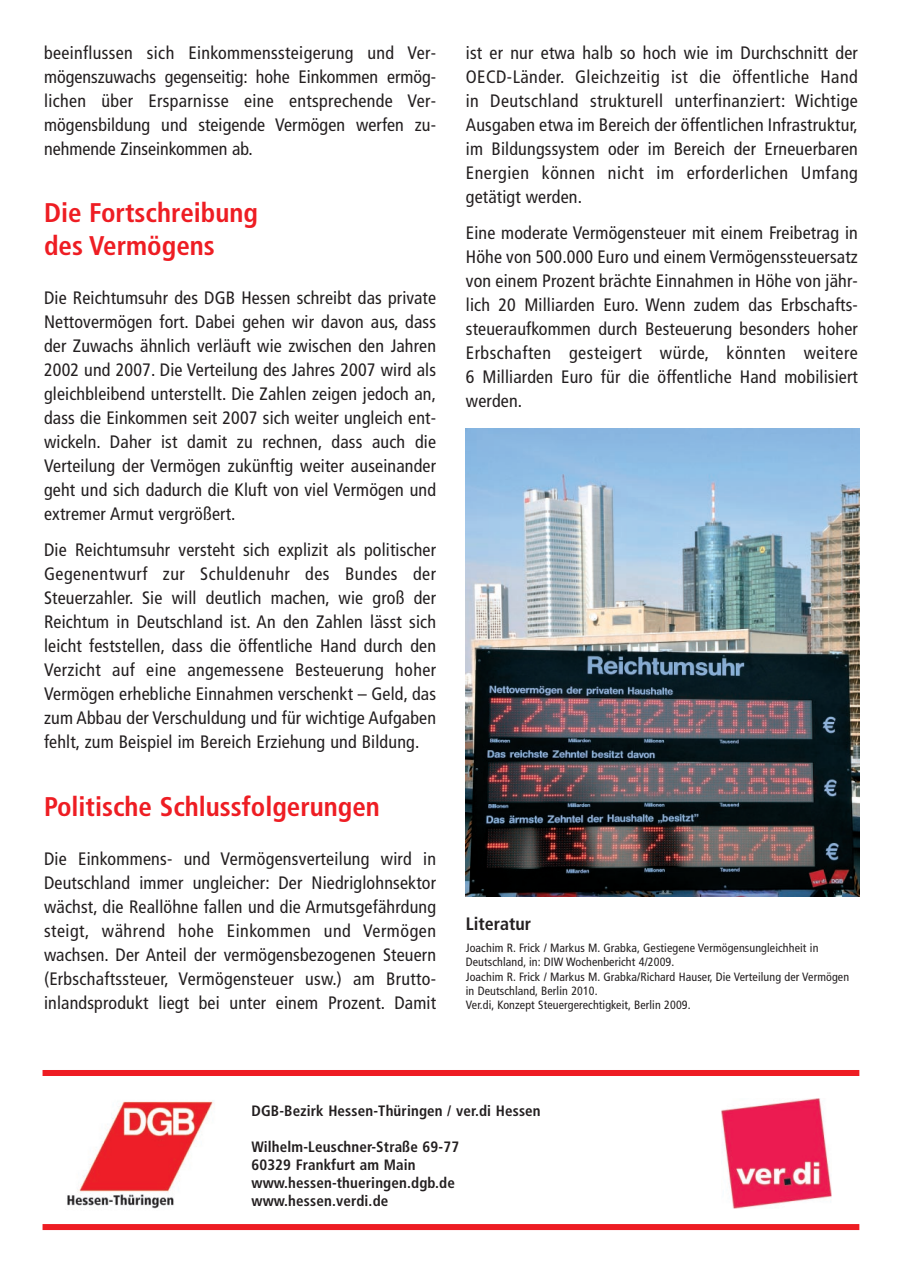
<style>
.page{position:relative;width:902px;height:1272px;background:#fff}
.page>*{position:absolute;margin:0;border:0;box-sizing:border-box;transform-origin:0 0}
.t1{font:700 condensed 27px/32.4px "Frutiger";color:#ee1d23}
.t2{font:condensed 18px/24px "Frutiger";letter-spacing:.01em;color:#231f20;text-align:justify}
.t3{font:700 condensed 18px "Frutiger";color:#231f20}
.t4{font:700 condensed 15px/18px "Frutiger";letter-spacing:.01em;color:#231f20}
.t5{font:condensed 12px/14.4px "Frutiger";letter-spacing:.01em;color:#231f20}
</style>
<div class="page">
<img style="left:67px;top:1100px;width:147px;height:109px">
<img style="left:721px;top:1098px;width:110px;height:110px">
<img style="left:465px;top:428px;width:394px;height:468px">
<div style="left:43px;top:1070px;width:816px;height:6px;background:#ee1d23"></div>
<div style="left:43px;top:1224px;width:816px;height:6px;background:#ee1d23"></div>
<p class="t2" style="left:44px;top:42px;width:393px">beeinflussen sich Einkommenssteigerung und Ver&shy;mögenszuwachs gegenseitig: hohe Einkommen ermög&shy;lichen über Ersparnisse eine entsprechende Ver&shy;mögensbildung und steigende Vermögen werfen zu&shy;nehmende Zinseinkommen ab.</p>
<h1 class="t1" style="left:44px;top:199px;width:215px">Die Fortschreibung des Vermögens</h1>
<p class="t2" style="left:44px;top:288px;width:393px">Die Reichtumsuhr des DGB Hessen schreibt das private Nettovermögen fort. Dabei gehen wir davon aus, dass der Zuwachs ähnlich verläuft wie zwischen den Jahren 2002 und 2007. Die Verteilung des Jahres 2007 wird als gleichbleibend unterstellt. Die Zahlen zeigen jedoch an, dass die Einkommen seit 2007 sich weiter ungleich ent&shy;wickeln. Daher ist damit zu rechnen, dass auch die Verteilung der Vermögen zukünftig weiter auseinander geht und sich dadurch die Kluft von viel Vermögen und extremer Armut vergrößert.</p>
<p class="t2" style="left:44px;top:540px;width:393px">Die Reichtumsuhr versteht sich explizit als politischer Gegenentwurf zur Schuldenuhr des Bundes der Steuerzahler. Sie will deutlich machen, wie groß der Reichtum in Deutschland ist. An den Zahlen lässt sich leicht feststellen, dass die öffentliche Hand durch den Verzicht auf eine angemessene Besteuerung hoher Vermögen erhebliche Einnahmen verschenkt – Geld, das zum Abbau der Verschuldung und für wichtige Aufgaben fehlt, zum Beispiel im Bereich Erziehung und Bildung.</p>
<h1 class="t1" style="left:44px;top:792px;width:337px">Politische Schlussfolgerungen</h1>
<p class="t2" style="left:44px;top:849px;width:393px">Die Einkommens- und Vermögensverteilung wird in Deutschland immer ungleicher: Der Niedriglohnsektor wächst, die Reallöhne fallen und die Armutsgefährdung steigt, während hohe Einkommen und Vermögen wachsen. Der Anteil der vermögensbezogenen Steuern (Erbschaftssteuer, Vermögensteuer usw.) am Brutto&shy;inlandsprodukt liegt bei unter einem Prozent. Damit</p>
<p class="t2" style="left:466px;top:42px;width:393px">ist er nur etwa halb so hoch wie im Durchschnitt der OECD-Länder. Gleichzeitig ist die öffentliche Hand in Deutschland strukturell unterfinanziert: Wichtige Ausgaben etwa im Bereich der öffentlichen Infrastruktur, im Bildungssystem oder im Bereich der Erneuerbaren Energien können nicht im erforderlichen Umfang getätigt werden.</p>
<p class="t2" style="left:466px;top:222px;width:393px">Eine moderate Vermögensteuer mit einem Freibetrag in Höhe von 500.000 Euro und einem Vermögenssteuersatz von einem Prozent brächte Einnahmen in Höhe von jähr&shy;lich 20 Milliarden Euro. Wenn zudem das Erbschafts&shy;steueraufkommen durch Besteuerung besonders hoher Erbschaften gesteigert würde, könnten weitere 6 Milliarden Euro für die öffentliche Hand mobilisiert werden.</p>
<p class="t3" style="left:466px;top:916px;width:67px">Literatur</p>
<p class="t5" style="left:466px;top:941px;width:385px">Joachim R. Frick / Markus M. Grabka, Gestiegene Vermögensungleichheit in Deutschland, in: DIW Wochenbericht 4/2009.<br>Joachim R. Frick / Markus M. Grabka/Richard Hauser, Die Verteilung der Vermögen in Deutschland, Berlin 2010.<br>Ver.di, Konzept Steuergerechtigkeit, Berlin 2009.</p>
<p class="t4" style="left:251px;top:1103px;width:291px">DGB-Bezirk Hessen-Thüringen / ver.di Hessen</p>
<p class="t4" style="left:251px;top:1139px;width:209px">Wilhelm-Leuschner-Straße 69-77<br>60329 Frankfurt am Main www.hessen-thueringen.dgb.de www.hessen.verdi.de</p>
</div>
